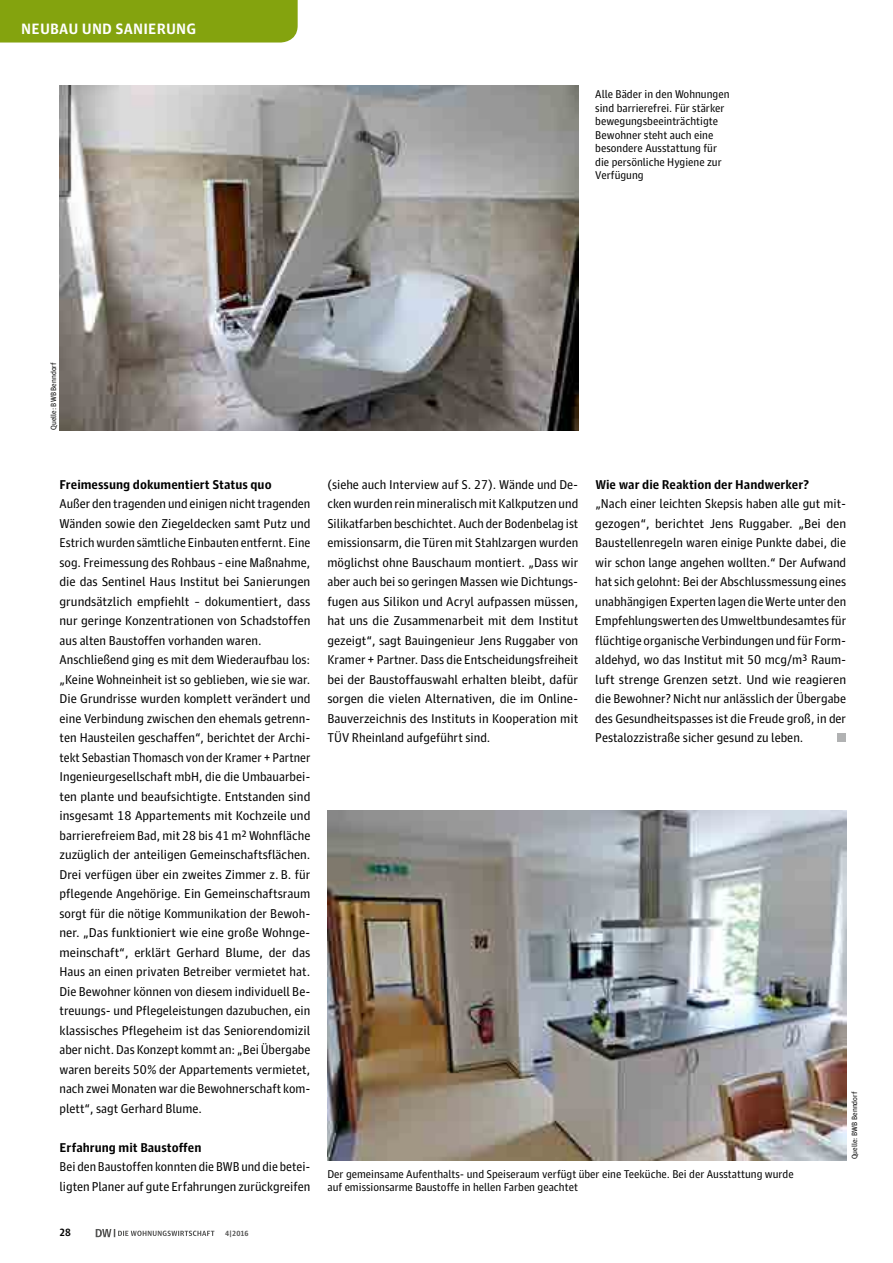
<style>
.page{position:relative;width:893px;height:1263px;background:#fff}
.page>*{position:absolute;margin:0;border:0;box-sizing:border-box;transform-origin:0 0}
.t1{font:700 15px "Guardian Agate Sans 1";letter-spacing:.01em;color:#fff}
.t2{font:12.75px/19.5px "Guardian Agate Sans 1";color:#000}
.t3{font:700 12.75px "Guardian Agate Sans 1";color:#000}
.t4{font:11.25px/13.5px "Guardian Agate Sans 1";color:#000}
.t5{font:700 10.5px "Guardian Agate Sans 1";color:#000}
.t6{font:7.5px "Guardian Agate Sans 1";color:#000}
.t7{font:700 7.5px "Guardian Agate Sans 1";color:#565655}
</style>
<div class="page">
<div style="left:0;top:0;width:298px;height:43px;background:#84a30e"></div>
<svg style="left:96px;top:1229px;width:118px;height:8px"></svg>
<div style="left:838px;top:734px;width:8px;height:8px;background:#b1b2b3"></div>
<img style="left:60px;top:85px;width:518px;height:345px">
<img style="left:327px;top:811px;width:519px;height:350px">
<p class="t1" style="left:21px;top:18px;width:177px">NEUBAU UND SANIERUNG</p>
<p class="t4" style="left:595px;top:87px;width:136px">Alle Bäder in den Wohnungen sind barrierefrei. Für stärker bewegungsbeeinträchtigte<br>Bewohner steht auch eine besondere Ausstattung für die persönliche Hygiene zur<br>Verfügung</p>
<p class="t6" style="left:48px;top:430px;width:69px;rotate:-90deg">Quelle: BWB Benndorf</p>
<p class="t3" style="left:60px;top:475px;width:214px">Freimessung dokumentiert Status quo</p>
<p class="t2" style="left:60px;top:493px;width:252px">Außer den tragenden und einigen nicht tragenden Wänden sowie den Ziegeldecken samt Putz und Estrich wurden sämtliche Einbauten entfernt. Eine sog. Freimessung des Rohbaus – eine Maßnahme, die das Sentinel Haus Institut bei Sanierungen grundsätzlich empfiehlt – dokumentiert, dass nur geringe Konzentrationen von Schadstoffen aus alten Baustoffen vorhanden waren.<br>Anschließend ging es mit dem Wiederaufbau los: „Keine Wohneinheit ist so geblieben, wie sie war.<br>Die Grundrisse wurden komplett verändert und eine Verbindung zwischen den ehemals getrenn&shy;ten Hausteilen geschaffen“, berichtet der Archi&shy;tekt Sebastian Thomasch von der Kramer + Partner Ingenieurgesellschaft mbH, die die Umbauarbei&shy;ten plante und beaufsichtigte. Entstanden sind insgesamt 18 Appartements mit Kochzeile und barrierefreiem Bad, mit 28 bis 41 m2 Wohnfläche zuzüglich der anteiligen Gemeinschaftsflächen.<br>Drei verfügen über ein zweites Zimmer z. B. für pflegende Angehörige. Ein Gemeinschaftsraum sorgt für die nötige Kommunikation der Bewoh&shy;ner. „Das funktioniert wie eine große Wohnge&shy;meinschaft“, erklärt Gerhard Blume, der das Haus an einen privaten Betreiber vermietet hat.<br>Die Bewohner können von diesem individuell Be&shy;treuungs- und Pflegeleistungen dazubuchen, ein klassisches Pflegeheim ist das Seniorendomizil aber nicht. Das Konzept kommt an: „Bei Übergabe waren bereits 50% der Appartements vermietet, nach zwei Monaten war die Bewohnerschaft kom&shy;plett“, sagt Gerhard Blume.</p>
<p class="t3" style="left:60px;top:1138px;width:144px">Erfahrung mit Baustoffen</p>
<p class="t2" style="left:60px;top:1156px;width:252px">Bei den Baustoffen konnten die BWB und die betei&shy;ligten Planer auf gute Erfahrungen zurückgreifen</p>
<p class="t5" style="left:60px;top:1225px;width:13px">28</p>
<p class="t7" style="left:225px;top:1228px;width:25px">4 | 2016</p>
<p class="t2" style="left:327px;top:473px;width:252px;text-align:justify">(siehe auch Interview auf S. 27). Wände und De&shy;cken wurden rein mineralisch mit Kalkputzen und Silikatfarben beschichtet. Auch der Bodenbelag ist emissionsarm, die Türen mit Stahlzargen wurden möglichst ohne Bauschaum montiert. „Dass wir aber auch bei so geringen Massen wie Dichtungs&shy;fugen aus Silikon und Acryl aufpassen müssen, hat uns die Zusammenarbeit mit dem Institut gezeigt“, sagt Bauingenieur Jens Ruggaber von Kramer + Partner. Dass die Entscheidungsfreiheit bei der Baustoffauswahl erhalten bleibt, dafür sorgen die vielen Alternativen, die im Online-Bauverzeichnis des Instituts in Kooperation mit TÜV Rheinland aufgeführt sind.</p>
<p class="t3" style="left:595px;top:475px;width:215px">Wie war die Reaktion der Handwerker?</p>
<p class="t2" style="left:595px;top:493px;width:252px;text-align:justify">„Nach einer leichten Skepsis haben alle gut mit&shy;gezogen“, berichtet Jens Ruggaber. „Bei den Baustellenregeln waren einige Punkte dabei, die wir schon lange angehen wollten.“ Der Aufwand hat sich gelohnt: Bei der Abschlussmessung eines unabhängigen Experten lagen die Werte unter den Empfehlungswerten des Umweltbundesamtes für flüchtige organische Verbindungen und für Form&shy;aldehyd, wo das Institut mit 50 mcg/m3 Raum&shy;luft strenge Grenzen setzt. Und wie reagieren die Bewohner? Nicht nur anlässlich der Übergabe des Gesundheitspasses ist die Freude groß, in der Pestalozzistraße sicher gesund zu leben.</p>
<p class="t4" style="left:327px;top:1166px;width:468px">Der gemeinsame Aufenthalts- und Speiseraum verfügt über eine Teeküche. Bei der Ausstattung wurde auf emissionsarme Baustoffe in hellen Farben geachtet</p>
<p class="t6" style="left:849px;top:1159px;width:69px;rotate:-90deg">Quelle: BWB Benndorf</p>
</div>
